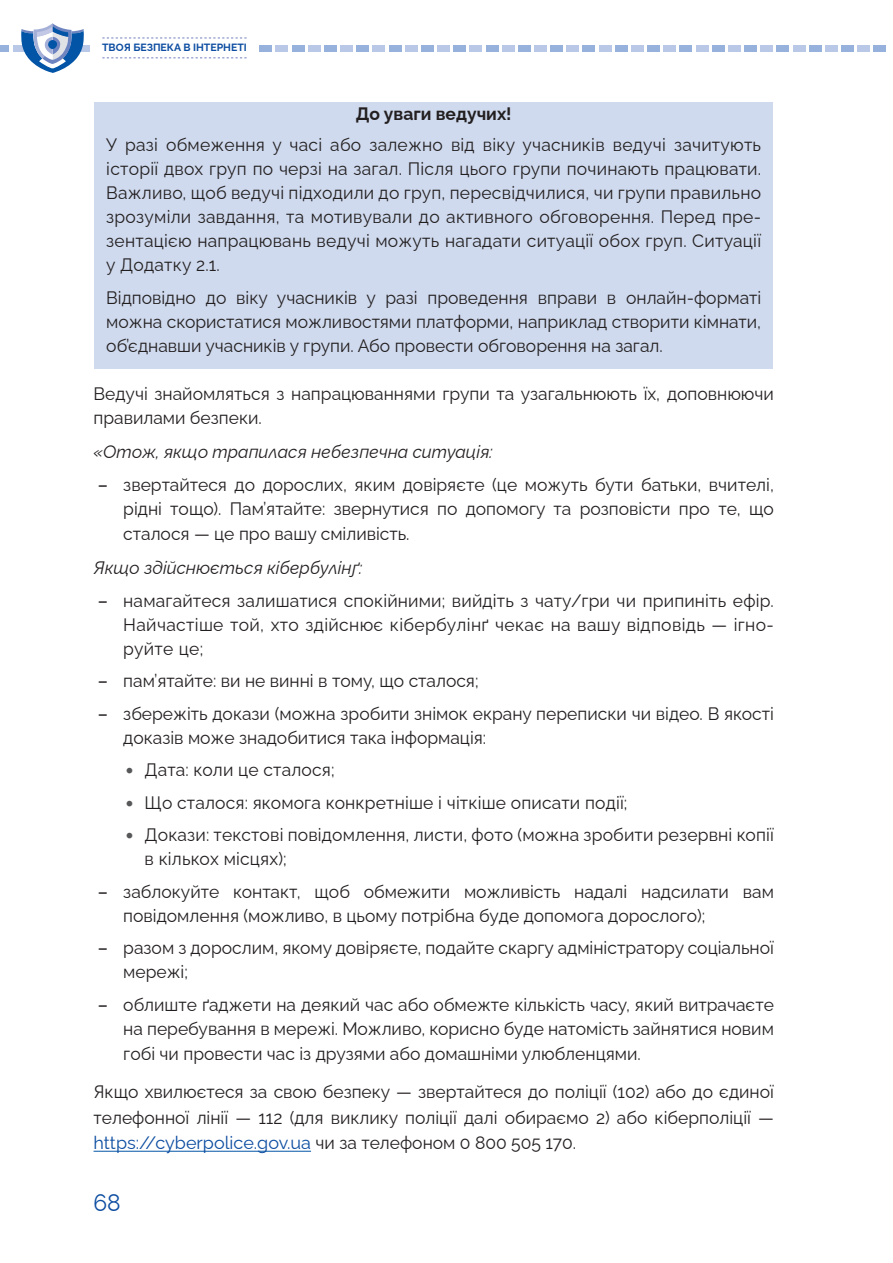
<style>
.page{position:relative;width:893px;height:1263px;background:#fff}
.page>*{position:absolute;margin:0;border:0;box-sizing:border-box;transform-origin:0 0}
.t1{font:24px "Raleway";color:#0d4da1;scale:.95 1}
.t2{font:18px/24px "Raleway";color:#231f20}
.t3{font:italic 18px "Raleway";color:#231f20}
.t4{font:700 18px "Raleway";color:#231f20}
.t5{font:700 10.5px "Raleway";color:#0d4da1}
.s1{font-weight:500}
.s2{font-weight:900;font-size:24px;color:#57585a}
.s3{color:#0d4da1}
</style>
<div class="page">
<div style="left:0;top:45px;width:9px;height:7px;background:#96b1dc"></div>
<div style="left:13px;top:45px;width:13px;height:7px;background:#b8c8e6"></div>
<div style="left:77px;top:45px;width:13px;height:7px;background:#b8c8e6"></div>
<svg style="left:21px;top:23px;width:63px;height:50px"></svg>
<div style="left:259px;top:45px;width:13px;height:7px;background:#96b1dc"></div>
<div style="left:276px;top:45px;width:12px;height:7px;background:#b8c8e6"></div>
<div style="left:292px;top:45px;width:12px;height:7px;background:#96b1dc"></div>
<div style="left:308px;top:45px;width:13px;height:7px;background:#b8c8e6"></div>
<div style="left:324px;top:45px;width:13px;height:7px;background:#96b1dc"></div>
<div style="left:340px;top:45px;width:13px;height:7px;background:#b8c8e6"></div>
<div style="left:356px;top:45px;width:13px;height:7px;background:#96b1dc"></div>
<div style="left:372px;top:45px;width:13px;height:7px;background:#b8c8e6"></div>
<div style="left:389px;top:45px;width:12px;height:7px;background:#96b1dc"></div>
<div style="left:405px;top:45px;width:13px;height:7px;background:#b8c8e6"></div>
<div style="left:421px;top:45px;width:13px;height:7px;background:#96b1dc"></div>
<div style="left:437px;top:45px;width:13px;height:7px;background:#b8c8e6"></div>
<div style="left:453px;top:45px;width:13px;height:7px;background:#96b1dc"></div>
<div style="left:469px;top:45px;width:13px;height:7px;background:#b8c8e6"></div>
<div style="left:486px;top:45px;width:12px;height:7px;background:#96b1dc"></div>
<div style="left:502px;top:45px;width:12px;height:7px;background:#b8c8e6"></div>
<div style="left:518px;top:45px;width:13px;height:7px;background:#96b1dc"></div>
<div style="left:534px;top:45px;width:13px;height:7px;background:#b8c8e6"></div>
<div style="left:550px;top:45px;width:13px;height:7px;background:#96b1dc"></div>
<div style="left:566px;top:45px;width:13px;height:7px;background:#b8c8e6"></div>
<div style="left:583px;top:45px;width:12px;height:7px;background:#96b1dc"></div>
<div style="left:599px;top:45px;width:12px;height:7px;background:#b8c8e6"></div>
<div style="left:615px;top:45px;width:13px;height:7px;background:#96b1dc"></div>
<div style="left:631px;top:45px;width:13px;height:7px;background:#b8c8e6"></div>
<div style="left:647px;top:45px;width:13px;height:7px;background:#96b1dc"></div>
<div style="left:663px;top:45px;width:13px;height:7px;background:#b8c8e6"></div>
<div style="left:679px;top:45px;width:13px;height:7px;background:#96b1dc"></div>
<div style="left:696px;top:45px;width:12px;height:7px;background:#b8c8e6"></div>
<div style="left:712px;top:45px;width:13px;height:7px;background:#96b1dc"></div>
<div style="left:728px;top:45px;width:13px;height:7px;background:#b8c8e6"></div>
<div style="left:744px;top:45px;width:13px;height:7px;background:#96b1dc"></div>
<div style="left:760px;top:45px;width:13px;height:7px;background:#b8c8e6"></div>
<div style="left:776px;top:45px;width:13px;height:7px;background:#96b1dc"></div>
<div style="left:793px;top:45px;width:12px;height:7px;background:#b8c8e6"></div>
<div style="left:809px;top:45px;width:12px;height:7px;background:#96b1dc"></div>
<div style="left:825px;top:45px;width:13px;height:7px;background:#b8c8e6"></div>
<div style="left:841px;top:45px;width:13px;height:7px;background:#96b1dc"></div>
<div style="left:857px;top:45px;width:13px;height:7px;background:#b8c8e6"></div>
<div style="left:873px;top:45px;width:13px;height:7px;background:#96b1dc"></div>
<svg style="left:102px;top:57px;width:145px;height:1px"></svg>
<svg style="left:102px;top:37px;width:145px;height:2px"></svg>
<div style="left:94px;top:103px;width:679px;height:33px;background:#cfdaee"></div>
<div style="left:94px;top:126px;width:679px;height:162px;background:#cfdaee"></div>
<div style="left:94px;top:279px;width:679px;height:90px;background:#cfdaee"></div>
<hr style="left:94px;top:1151px;width:217px;height:1px;background:#0154a6">
<p class="t5" style="left:102px;top:40px;width:146px">ТВОЯ БЕЗПЕКА В ІНТЕРНЕТІ</p>
<p class="t4" style="left:356px;top:100px;width:157px">До уваги ведучих!</p>
<p class="t2" style="left:106px;top:131px;width:656px">У разі обмеження у часі або залежно від віку учасників ведучі зачитують історії двох груп по черзі на загал. Після цього групи починають працювати.<br>Важливо, щоб ведучі підходили до груп, пересвідчилися, чи групи правильно зрозуміли завдання, та мотивували до активного обговорення. Перед пре&shy;зентацією напрацювань ведучі можуть нагадати ситуації обох груп. Ситуації у Додатку 2.1.</p>
<p class="t2" style="left:106px;top:284px;width:656px;text-align:justify">Відповідно до віку учасників у разі проведення вправи в онлайн-форматі можна скористатися можливостями платформи, наприклад створити кімнати, об’єднавши учасників у групи. Або провести обговорення на загал.</p>
<p class="t2" style="left:94px;top:380px;width:682px">Ведучі знайомляться з напрацюваннями групи та узагальнюють їх, доповнюючи правилами безпеки.</p>
<p class="t3" style="left:94px;top:437px;width:401px">«Отож, якщо трапилася небезпечна ситуація:</p>
<p class="t2" style="left:123px;top:470px;width:652px;line-height:24.8px;text-align:justify;text-indent:-26px"><span class="s1">–</span> звертайтеся до дорослих, яким довіряєте (це можуть бути батьки, вчителі, рідні тощо). Пам’ятайте: звернутися по допомогу та розповісти про те, що сталося — це про вашу сміливість.</p>
<p class="t3" style="left:94px;top:553px;width:270px">Якщо здійснюється кібербулінґ:</p>
<p class="t2" style="left:123px;top:586px;width:652px;text-indent:-26px"><span class="s1">–</span> намагайтеся залишатися спокійними; вийдіть з чату/гри чи припиніть ефір.<br>Найчастіше той, хто здійснює кібербулінґ чекає на вашу відповідь — ігно&shy;руйте це;</p>
<p class="t2" style="left:98px;top:667px;width:382px"><span class="s1">–</span> пам’ятайте: ви не винні в тому, що сталося;</p>
<p class="t2" style="left:123px;top:699px;width:652px;text-indent:-26px"><span class="s1">–</span> збережіть докази (можна зробити знімок екрану переписки чи відео. В якості доказів може знадобитися така інформація:</p>
<p class="t2" style="left:125px;top:756px;width:211px"><span class="s2">•</span> Дата: коли це сталося;</p>
<p class="t2" style="left:125px;top:788px;width:504px"><span class="s2">•</span> Що сталося: якомога конкретніше і чіткіше описати події;</p>
<p class="t2" style="left:145px;top:821px;width:631px;text-indent:-20px"><span class="s2">•</span> Докази: текстові повідомлення, листи, фото (можна зробити резервні копії в кількох місцях);</p>
<p class="t2" style="left:123px;top:877px;width:652px;text-indent:-26px"><span class="s1">–</span> заблокуйте контакт, щоб обмежити можливість надалі надсилати вам повідомлення (можливо, в цьому потрібна буде допомога дорослого);</p>
<p class="t2" style="left:123px;top:934px;width:652px;text-indent:-26px"><span class="s1">–</span> разом з дорослим, якому довіряєте, подайте скаргу адміністратору соціальної мережі;</p>
<p class="t2" style="left:123px;top:990px;width:652px;line-height:24.8px;text-align:justify;text-indent:-26px"><span class="s1">–</span> облиште ґаджети на деякий час або обмежте кількість часу, який витрачаєте на перебування в мережі. Можливо, корисно буде натомість зайнятися новим гобі чи провести час із друзями або домашніми улюбленцями.</p>
<p class="t2" style="left:94px;top:1077px;width:682px;line-height:25.5px;text-align:justify">Якщо хвилюєтеся за свою безпеку — звертайтеся до поліції (102) або до єдиної телефонної лінії — 112 (для виклику поліції далі обираємо 2) або кіберполіції — <span class="s3">https://cyberpolice.gov.ua</span> чи за телефоном 0 800 505 170.</p>
<h1 class="t1" style="left:94px;top:1184px;width:30px">68</h1>
</div>
